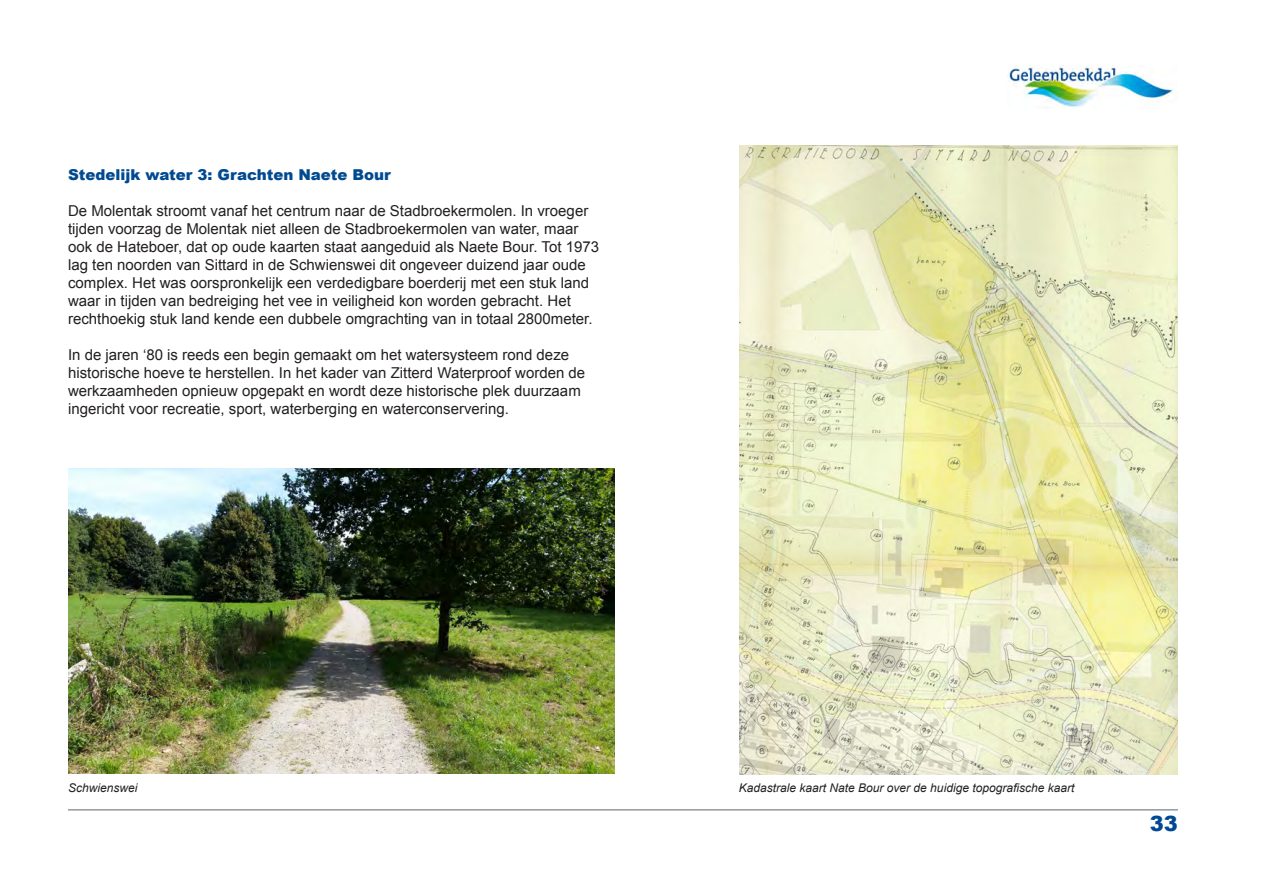
<style>
.page{position:relative;width:1263px;height:893px;background:#fff}
.page>*{position:absolute;margin:0;border:0;box-sizing:border-box;transform-origin:0 0}
.t1{font:900 21px "Arial";color:#004a91}
.tekst{font:15px/18px "Arial";color:#231f20}
.Tussenkopjes_2{font:900 15px "Arial";color:#004a91}
.Onderschrift{font:italic 12px "Arial";color:#231f20}
</style>
<div class="page">
<img style="left:1008px;top:66px;width:170px;height:41px">
<hr style="left:68px;top:809px;width:1110px;height:1px;background:#636466">
<img style="left:739px;top:145px;width:439px;height:629px">
<img style="left:68px;top:468px;width:546px;height:305px">
<p class="Tussenkopjes_2" style="left:68px;top:164px;width:324px">Stedelijk water 3: Grachten Naete Bour</p>
<p class="tekst" style="left:68px;top:202px;width:532px">De Molentak stroomt vanaf het centrum naar de Stadbroekermolen. In vroeger tijden voorzag de Molentak niet alleen de Stadbroekermolen van water, maar ook de Hateboer, dat op oude kaarten staat aangeduid als Naete Bour. Tot 1973 lag ten noorden van Sittard in de Schwienswei dit ongeveer duizend jaar oude complex. Het was oorspronkelijk een verdedigbare boerderij met een stuk land waar in tijden van bedreiging het vee in veiligheid kon worden gebracht. Het rechthoekig stuk land kende een dubbele omgrachting van in totaal 2800meter.</p>
<p class="tekst" style="left:68px;top:346px;width:519px">In de jaren ‘80 is reeds een begin gemaakt om het watersysteem rond deze historische hoeve te herstellen. In het kader van Zitterd Waterproof worden de werkzaamheden opnieuw opgepakt en wordt deze historische plek duurzaam ingericht voor recreatie, sport, waterberging en waterconservering.</p>
<p class="Onderschrift" style="left:68px;top:780px;width:71px">Schwienswei</p>
<p class="Onderschrift" style="left:739px;top:780px;width:337px">Kadastrale kaart Nate Bour over de huidige topografische kaart</p>
<h1 class="t1" style="left:1150px;top:809px;width:30px">33</h1>
</div>
